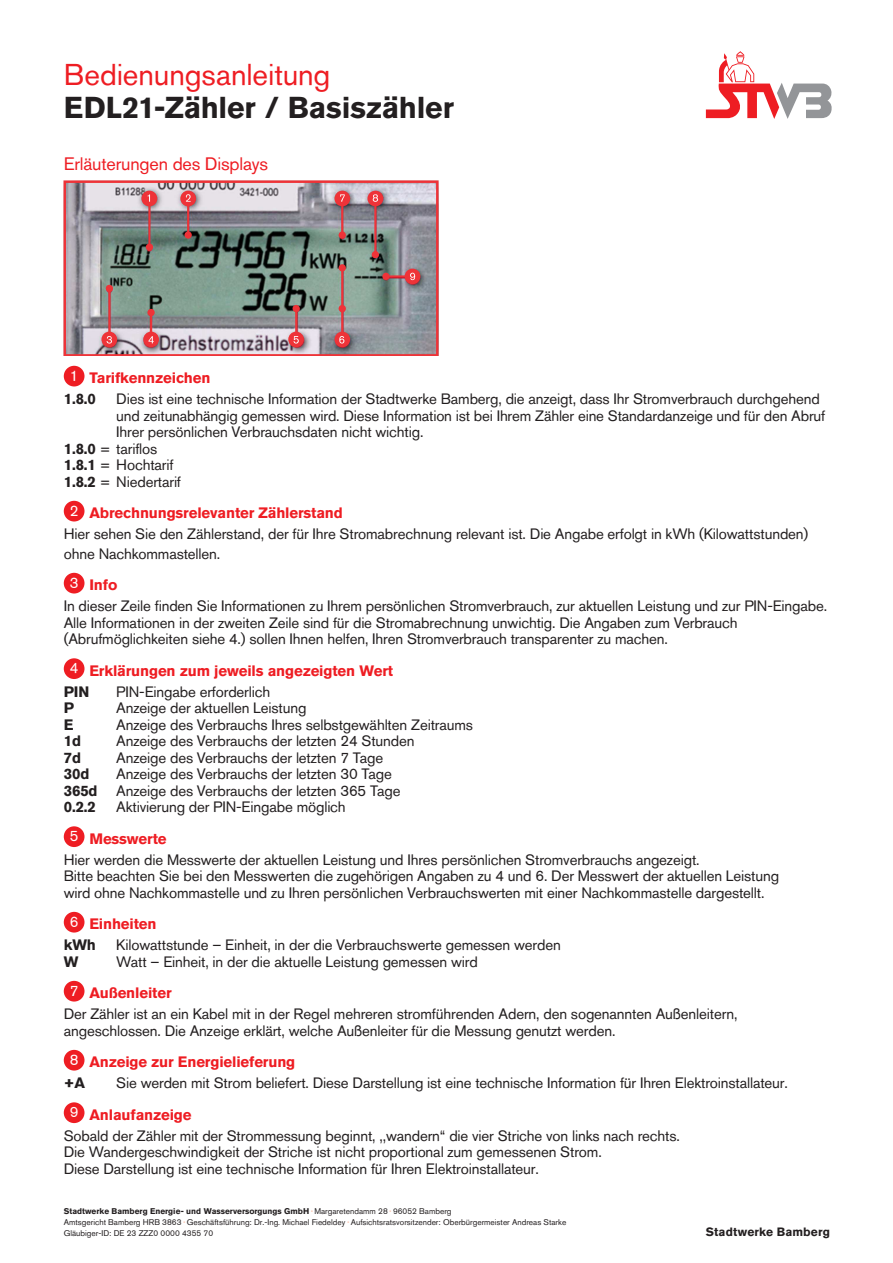
<style>
.page{position:relative;width:893px;height:1263px;background:#fff}
.page>*{position:absolute;margin:0;border:0;box-sizing:border-box;transform-origin:0 0}
.t1{font:700 30px/33px "Akzidenz Grotesk BQ";letter-spacing:-.005em;color:#231f20}
.t2{font:18px "Akzidenz Grotesk BQ";letter-spacing:-.01em;color:#ee1d23}
.t3{font:15px/16.5px "Akzidenz Grotesk BQ";letter-spacing:-.01em;color:#231f20}
.t4{font:700 15px "Akzidenz Grotesk BQ";letter-spacing:-.01em;color:#ee1d23}
.t5{font:700 15px "Akzidenz Grotesk BQ";letter-spacing:-.01em;color:#231f20}
.t6{font:15px "Akzidenz Grotesk BQ";color:#fff}
.t7{font:700 12px "Akzidenz Grotesk BQ";letter-spacing:.01em;color:#231f20}
.t8{font:8.25px "Akzidenz Grotesk BQ";color:#231f20}
.t9{font:700 8.25px "Akzidenz Grotesk BQ";color:#231f20}
.s1{font-weight:400;color:#ee1d23}
.s2{font-weight:700}
.s3{font-weight:400;font-size:5.25px;color:#f9b49a}
.s4{font-weight:400}
.s5{font-size:5.25px;color:#f9b49a}
</style>
<div class="page">
<svg style="left:706px;top:51px;width:126px;height:68px"></svg>
<div style="left:64px;top:366px;width:20px;height:20px;background:#ee1d23;border-radius:50%"></div>
<div style="left:64px;top:501px;width:20px;height:20px;background:#ee1d23;border-radius:50%"></div>
<div style="left:64px;top:573px;width:20px;height:20px;background:#ee1d23;border-radius:50%"></div>
<div style="left:64px;top:658px;width:20px;height:21px;background:#ee1d23;border-radius:50%"></div>
<div style="left:64px;top:826px;width:20px;height:21px;background:#ee1d23;border-radius:50%"></div>
<div style="left:64px;top:912px;width:20px;height:20px;background:#ee1d23;border-radius:50%"></div>
<div style="left:64px;top:981px;width:20px;height:20px;background:#ee1d23;border-radius:50%"></div>
<div style="left:64px;top:1050px;width:20px;height:20px;background:#ee1d23;border-radius:50%"></div>
<div style="left:64px;top:1102px;width:20px;height:21px;background:#ee1d23;border-radius:50%"></div>
<img style="left:67px;top:183px;width:369px;height:170px">
<div style="left:64px;top:180px;width:375px;height:176px;border:2px solid #ee3338"></div>
<div style="left:142px;top:191px;width:15px;height:15px;background:#ee3338;border-radius:50%"></div>
<hr style="left:149px;top:203px;width:1px;height:44px;background:#ee3338">
<div style="left:146px;top:243px;width:7px;height:8px;background:#ee3338;border-radius:50%"></div>
<div style="left:367px;top:191px;width:16px;height:15px;background:#ee3338;border-radius:50%"></div>
<hr style="left:374px;top:203px;width:2px;height:52px;background:#ee3338">
<div style="left:372px;top:251px;width:7px;height:7px;background:#ee3338;border-radius:50%"></div>
<div style="left:180px;top:191px;width:16px;height:15px;background:#ee3338;border-radius:50%"></div>
<hr style="left:187px;top:203px;width:2px;height:32px;background:#ee3338">
<div style="left:184px;top:231px;width:8px;height:8px;background:#ee3338;border-radius:50%"></div>
<div style="left:334px;top:191px;width:16px;height:15px;background:#ee3338;border-radius:50%"></div>
<hr style="left:341px;top:203px;width:2px;height:32px;background:#ee3338">
<div style="left:339px;top:231px;width:7px;height:8px;background:#ee3338;border-radius:50%"></div>
<svg style="left:147px;top:194px;width:3px;height:8px"></svg>
<svg style="left:373px;top:194px;width:5px;height:8px"></svg>
<svg style="left:186px;top:194px;width:5px;height:8px"></svg>
<svg style="left:340px;top:194px;width:5px;height:8px"></svg>
<div style="left:334px;top:332px;width:16px;height:15px;background:#ee3338;border-radius:50%"></div>
<hr style="left:341px;top:309px;width:2px;height:26px;background:#ee3338">
<div style="left:339px;top:305px;width:7px;height:7px;background:#ee3338;border-radius:50%"></div>
<div style="left:288px;top:332px;width:16px;height:15px;background:#ee3338;border-radius:50%"></div>
<hr style="left:295px;top:309px;width:2px;height:26px;background:#ee3338">
<div style="left:292px;top:305px;width:8px;height:7px;background:#ee3338;border-radius:50%"></div>
<div style="left:143px;top:332px;width:16px;height:15px;background:#ee3338;border-radius:50%"></div>
<hr style="left:150px;top:312px;width:2px;height:23px;background:#ee3338">
<div style="left:147px;top:309px;width:8px;height:7px;background:#ee3338;border-radius:50%"></div>
<div style="left:101px;top:332px;width:16px;height:15px;background:#ee3338;border-radius:50%"></div>
<hr style="left:108px;top:288px;width:2px;height:47px;background:#ee3338">
<div style="left:106px;top:285px;width:7px;height:7px;background:#ee3338;border-radius:50%"></div>
<hr style="left:341px;top:268px;width:2px;height:40px;background:#ee3338">
<div style="left:339px;top:264px;width:7px;height:7px;background:#ee3338;border-radius:50%"></div>
<svg style="left:107px;top:336px;width:5px;height:8px"></svg>
<svg style="left:148px;top:336px;width:6px;height:7px"></svg>
<svg style="left:294px;top:336px;width:5px;height:8px"></svg>
<svg style="left:339px;top:336px;width:5px;height:8px"></svg>
<div style="left:405px;top:269px;width:15px;height:15px;background:#ee3338;border-radius:50%"></div>
<hr style="left:386px;top:275px;width:22px;height:2px;background:#ee3338">
<div style="left:382px;top:273px;width:8px;height:7px;background:#ee3338;border-radius:50%"></div>
<svg style="left:410px;top:273px;width:5px;height:7px"></svg>
<p class="t1" style="left:64px;top:58px;width:392px"><span class="s1">Bedienungsanleitung<br></span>EDL21-Zähler / Basiszähler</p>
<p class="t2" style="left:64px;top:153px;width:206px">Erläuterungen des Displays</p>
<p class="t6" style="left:70px;top:366px;width:10px">1</p>
<p class="t4" style="left:89px;top:369px;width:123px">Tarifkennzeichen</p>
<p class="t5" style="left:64px;top:390px;width:34px">1.8.0</p>
<p class="t3" style="left:116px;top:391px;width:711px">Dies ist eine technische Information der Stadtwerke Bamberg, die anzeigt, dass Ihr Stromverbrauch durchgehend und zeitunabhängig gemessen wird. Diese Information ist bei Ihrem Zähler eine Standardanzeige und für den Abruf<br>Ihrer persönlichen Verbrauchsdaten nicht wichtig.</p>
<p class="t3" style="left:64px;top:440px;width:119px"><span class="s2">1.8.0</span> = tariflos<br><span class="s2">1.8.1</span> = Hochtarif<br><span class="s2">1.8.2</span> = Niedertarif</p>
<p class="t6" style="left:70px;top:501px;width:10px">2</p>
<p class="t4" style="left:89px;top:504px;width:255px">Abrechnungsrelevanter Zählerstand</p>
<p class="t3" style="left:64px;top:524px;width:746px;line-height:19.5px">Hier sehen Sie den Zählerstand, der für Ihre Stromabrechnung relevant ist. Die Angabe erfolgt in kWh (Kilowattstunden) ohne Nachkommastellen.</p>
<p class="t6" style="left:70px;top:573px;width:10px">3</p>
<p class="t4" style="left:89px;top:576px;width:29px">Info</p>
<p class="t3" style="left:64px;top:598px;width:765px">In dieser Zeile finden Sie Informationen zu Ihrem persönlichen Stromverbrauch, zur aktuellen Leistung und zur PIN-Eingabe.<br>Alle Informationen in der zweiten Zeile sind für die Stromabrechnung unwichtig. Die Angaben zum Verbrauch</p>
<p class="t3" style="left:64px;top:631px;width:606px">(Abrufmöglichkeiten siehe 4.) sollen Ihnen helfen, Ihren Stromverbrauch transparenter zu machen.</p>
<p class="t6" style="left:70px;top:659px;width:10px">4</p>
<p class="t4" style="left:89px;top:662px;width:305px">Erklärungen zum jeweils angezeigten Wert</p>
<p class="t5" style="left:64px;top:683px;width:27px">PIN</p>
<p class="t3" style="left:116px;top:683px;width:155px">PIN-Eingabe erforderlich</p>
<p class="t5" style="left:64px;top:699px;width:12px">P</p>
<p class="t3" style="left:116px;top:700px;width:192px">Anzeige der aktuellen Leistung</p>
<p class="t5" style="left:64px;top:716px;width:11px">E</p>
<p class="t3" style="left:116px;top:716px;width:358px">Anzeige des Verbrauchs Ihres selbstgewählten Zeitraums</p>
<p class="t5" style="left:64px;top:732px;width:19px">1d</p>
<p class="t3" style="left:116px;top:733px;width:300px">Anzeige des Verbrauchs der letzten 24 Stunden</p>
<p class="t5" style="left:64px;top:749px;width:19px">7d</p>
<p class="t3" style="left:116px;top:749px;width:269px">Anzeige des Verbrauchs der letzten 7 Tage</p>
<p class="t5" style="left:64px;top:765px;width:27px">30d</p>
<p class="t3" style="left:116px;top:766px;width:277px">Anzeige des Verbrauchs der letzten 30 Tage</p>
<p class="t3" style="left:64px;top:782px;width:338px"><span class="s2">365d</span> Anzeige des Verbrauchs der letzten 365 Tage</p>
<p class="t5" style="left:64px;top:798px;width:34px">0.2.2</p>
<p class="t3" style="left:116px;top:799px;width:231px">Aktivierung der PIN-Eingabe möglich</p>
<p class="t6" style="left:70px;top:827px;width:10px">5</p>
<p class="t4" style="left:89px;top:830px;width:79px">Messwerte</p>
<p class="t3" style="left:64px;top:851px;width:637px">Hier werden die Messwerte der aktuellen Leistung und Ihres persönlichen Stromverbrauchs angezeigt.</p>
<p class="t3" style="left:64px;top:868px;width:717px">Bitte beachten Sie bei den Messwerten die zugehörigen Angaben zu 4 und 6. Der Messwert der aktuellen Leistung</p>
<p class="t3" style="left:64px;top:884px;width:702px">wird ohne Nachkommastelle und zu Ihren persönlichen Verbrauchswerten mit einer Nachkommastelle dargestellt.</p>
<p class="t6" style="left:70px;top:912px;width:10px">6</p>
<p class="t4" style="left:89px;top:915px;width:69px">Einheiten</p>
<p class="t5" style="left:64px;top:936px;width:34px">kWh</p>
<p class="t3" style="left:116px;top:937px;width:446px">Kilowattstunde – Einheit, in der die Verbrauchswerte gemessen werden</p>
<p class="t5" style="left:64px;top:953px;width:16px">W</p>
<p class="t3" style="left:116px;top:953px;width:363px">Watt – Einheit, in der die aktuelle Leistung gemessen wird</p>
<p class="t6" style="left:70px;top:981px;width:10px">7</p>
<p class="t4" style="left:89px;top:984px;width:84px">Außenleiter</p>
<p class="t3" style="left:64px;top:1006px;width:675px">Der Zähler ist an ein Kabel mit in der Regel mehreren stromführenden Adern, den sogenannten Außenleitern,</p>
<p class="t3" style="left:64px;top:1022px;width:553px">angeschlossen. Die Anzeige erklärt, welche Außenleiter für die Messung genutzt werden.</p>
<p class="t6" style="left:70px;top:1050px;width:10px">8</p>
<p class="t4" style="left:89px;top:1053px;width:207px">Anzeige zur Energielieferung</p>
<p class="t5" style="left:64px;top:1074px;width:23px">+A</p>
<p class="t3" style="left:116px;top:1075px;width:673px">Sie werden mit Strom beliefert. Diese Darstellung ist eine technische Information für Ihren Elektroinstallateur.</p>
<p class="t6" style="left:70px;top:1103px;width:10px">9</p>
<p class="t4" style="left:89px;top:1106px;width:104px">Anlaufanzeige</p>
<p class="t3" style="left:64px;top:1127px;width:618px">Sobald der Zähler mit der Strommessung beginnt, ,,wandern“ die vier Striche von links nach rechts.</p>
<p class="t3" style="left:64px;top:1144px;width:539px">Die Wandergeschwindigkeit der Striche ist nicht proportional zum gemessenen Strom.</p>
<p class="t3" style="left:64px;top:1160px;width:477px">Diese Darstellung ist eine technische Information für Ihren Elektroinstallateur.</p>
<p class="t9" style="left:64px;top:1206px;width:389px">Stadtwerke Bamberg Energie- und Wasserversorgungs GmbH <span class="s3">•</span> <span class="s4">Margaretendamm 28</span> <span class="s3">•</span> <span class="s4">96052 Bamberg</span></p>
<p class="t8" style="left:64px;top:1217px;width:504px">Amtsgericht Bamberg HRB 3863 <span class="s5">•</span> Geschäftsführung: Dr.-Ing. Michael Fiedeldey <span class="s5">•</span> Aufsichtsratsvorsitzender: Oberbürgermeister Andreas Starke</p>
<p class="t8" style="left:64px;top:1228px;width:151px">Gläubiger-ID: DE 23 ZZZ0 0000 4355 70</p>
<p class="t7" style="left:706px;top:1225px;width:126px">Stadtwerke Bamberg</p>
</div>
